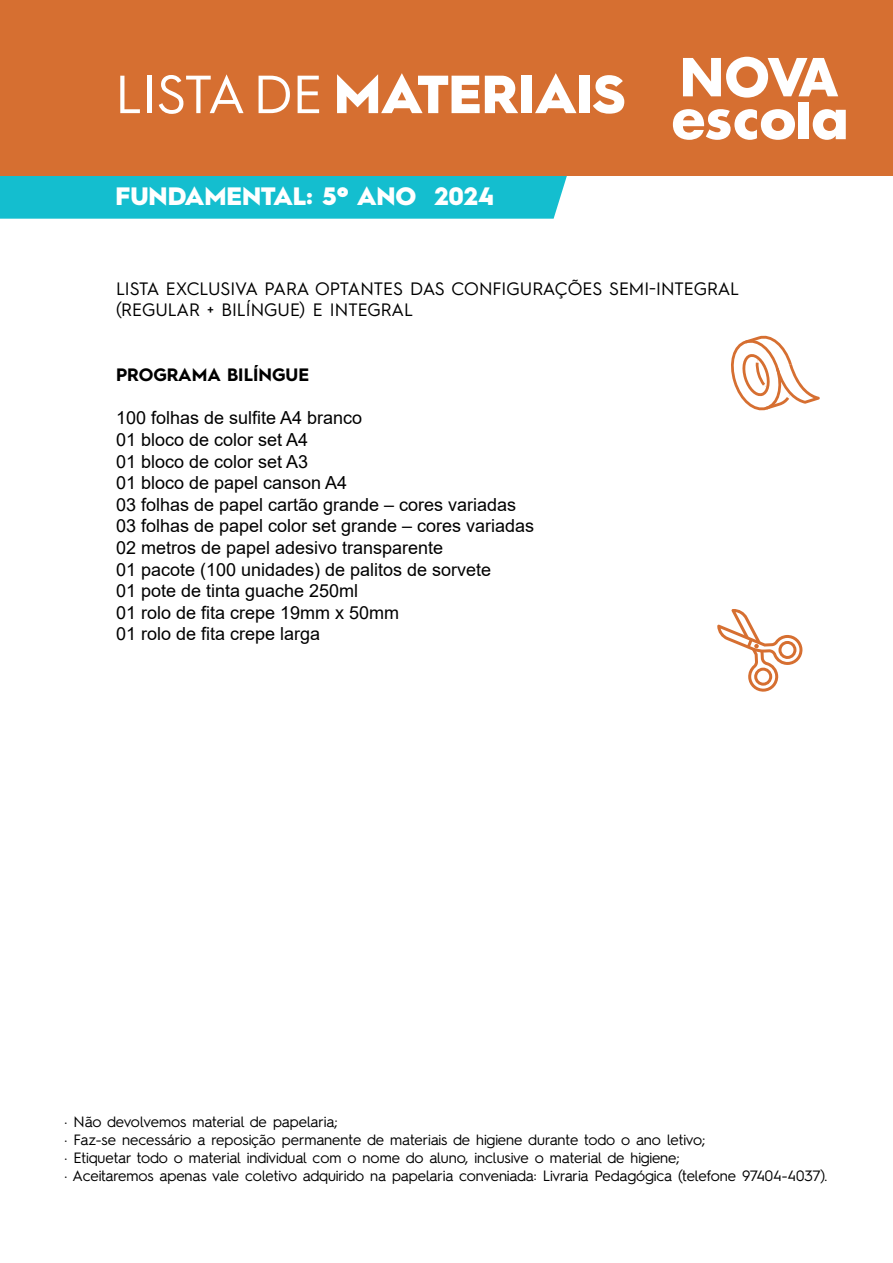
<style>
.page{position:relative;width:893px;height:1263px;background:#fff}
.page>*{position:absolute;margin:0;border:0;box-sizing:border-box;transform-origin:0 0}
.t1{font:900 53.7px "Hurme Geometric Sans 2";color:#fff}
.t2{font:900 25.2px "Hurme Geometric Sans 2";color:#fff}
.t3{font:18px/21.6px "Arial";color:#000}
.t4{font:18px/21.6px "Hurme Geometric Sans 2";color:#000}
.t5{font:700 18px "Hurme Geometric Sans 2";color:#000}
.t6{font:15px/18px "Hurme Geometric Sans 2";letter-spacing:-.01em;color:#000}
.s1{font-weight:400}
</style>
<div class="page">
<div style="left:0;top:176px;width:567px;height:43px;background:#14becf"></div>
<div style="left:0;top:0;width:893px;height:176px;background:#d66f31"></div>
<svg style="left:717px;top:609px;width:86px;height:83px"></svg>
<svg style="left:683px;top:57px;width:155px;height:41px"></svg>
<svg style="left:673px;top:109px;width:122px;height:31px"></svg>
<div style="left:799px;top:103px;width:10px;height:36px;background:#fff"></div>
<svg style="left:813px;top:109px;width:33px;height:31px"></svg>
<svg style="left:731px;top:335px;width:89px;height:76px"></svg>
<h1 class="t1" style="left:115px;top:57px;width:511px"><span class="s1">LISTA DE</span> MATERIAIS</h1>
<h2 class="t2" style="left:115px;top:179px;width:380px">FUNDAMENTAL: 5º ANO 2024</h2>
<p class="t4" style="left:116px;top:276px;width:625px">LISTA EXCLUSIVA PARA OPTANTES DAS CONFIGURAÇÕES SEMI-INTEGRAL (REGULAR + BILÍNGUE) E INTEGRAL</p>
<p class="t5" style="left:116px;top:362px;width:195px">PROGRAMA BILÍNGUE</p>
<p class="t3" style="left:116px;top:407px;width:420px">100 folhas de sulfite A4 branco<br>01 bloco de color set A4<br>01 bloco de color set A3<br>01 bloco de papel canson A4<br>03 folhas de papel cartão grande – cores variadas 03 folhas de papel color set grande – cores variadas 02 metros de papel adesivo transparente<br>01 pacote (100 unidades) de palitos de sorvete<br>01 pote de tinta guache 250ml<br>01 rolo de fita crepe 19mm x 50mm<br>01 rolo de fita crepe larga</p>
<p class="t6" style="left:64px;top:1112px;width:764px">· Não devolvemos material de papelaria;<br>· Faz-se necessário a reposição permanente de materiais de higiene durante todo o ano letivo;<br>· Etiquetar todo o material individual com o nome do aluno, inclusive o material de higiene;<br>· Aceitaremos apenas vale coletivo adquirido na papelaria conveniada: Livraria Pedagógica (telefone 97404-4037).</p>
</div>
